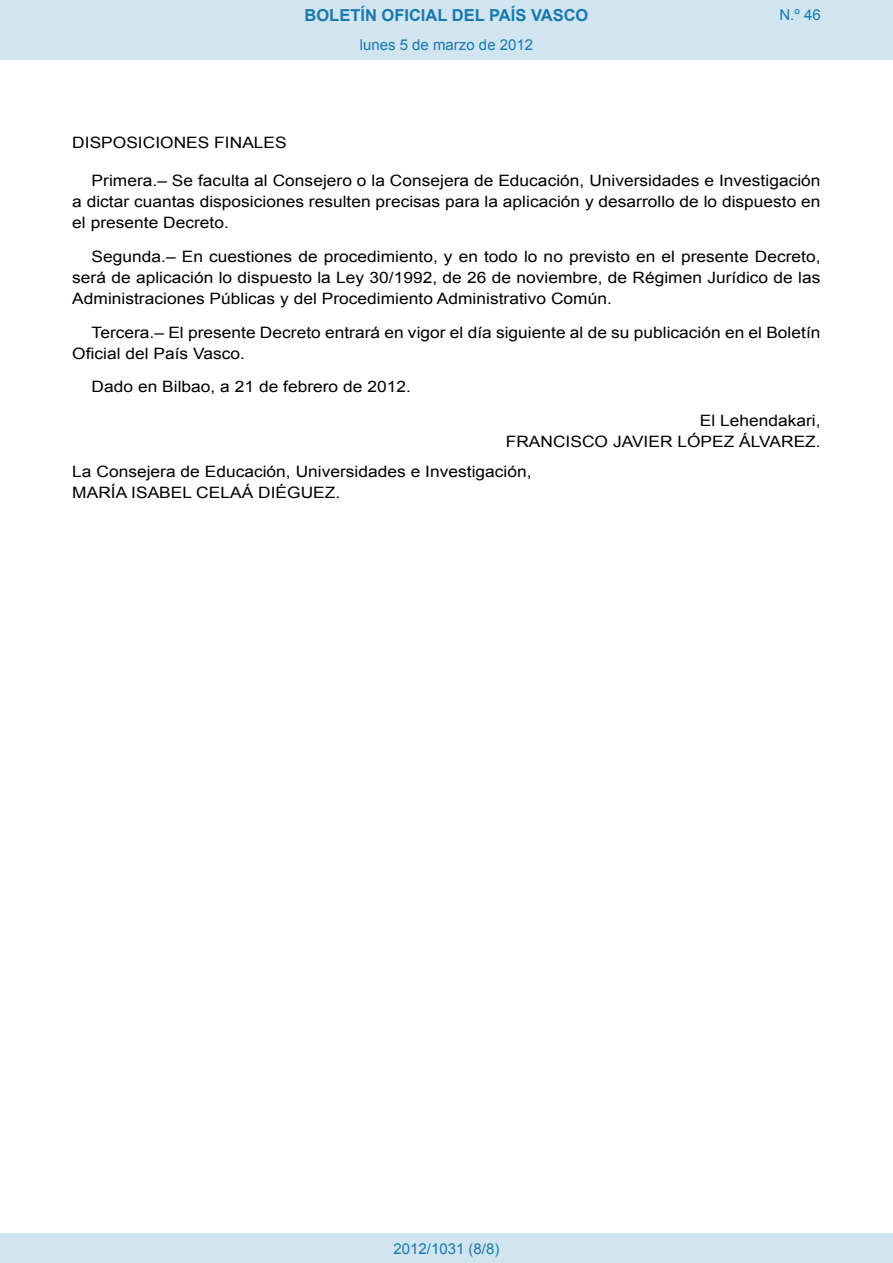
<style>
.page{position:relative;width:893px;height:1263px;background:#fff}
.page>*{position:absolute;margin:0;border:0;box-sizing:border-box;transform-origin:0 0}
.t1{font:700 16.5px "Arial";color:#1879ad}
.BOPVDetalle{font:15.6px/21px "Arial";color:#000;text-align:justify;scale:1.11 1}
.BOPVFirmaPuesto{font:15.6px "Arial";color:#000;scale:1.11 1}
.BOPVFirmaLugFec{font:15.6px "Arial";color:#000;scale:1.11 1}
.BOPVNombreLehen2{font:15.6px "Arial";color:#000;scale:1.11 1}
.BOPVFirmaNombre{font:15.6px "Arial";color:#000;scale:1.11 1}
.BOPVDisposicion{font:15.6px "Arial";color:#000;scale:1.11 1}
.BOPVPuestoLehen2{font:15.6px "Arial";color:#000;scale:1.11 1}
.Paginacion_Centro{font:15px "Arial";color:#1879ad}
</style>
<div class="page">
<div style="left:0;top:0;width:893px;height:60px;background:#d0e5f0"></div>
<div style="left:0;top:1233px;width:893px;height:30px;background:#d0e5f0"></div>
<p class="t1" style="left:305px;top:4px;width:285px">BOLETÍN OFICIAL DEL PAÍS VASCO</p>
<p class="Paginacion_Centro" style="left:360px;top:35px;width:175px">lunes 5 de marzo de 2012</p>
<p class="Paginacion_Centro" style="left:779px;top:5px;width:43px">N.º 46</p>
<p class="BOPVDisposicion" style="left:72px;top:132px;width:195px">DISPOSICIONES FINALES</p>
<p class="BOPVDetalle" style="left:72px;top:170px;width:676px;text-indent:19px">Primera.– Se faculta al Consejero o la Consejera de Educación, Universidades e Investigación a dictar cuantas disposiciones resulten precisas para la aplicación y desarrollo de lo dispuesto en el presente Decreto.</p>
<p class="BOPVDetalle" style="left:72px;top:246px;width:676px;text-indent:19px">Segunda.– En cuestiones de procedimiento, y en todo lo no previsto en el presente Decreto, será de aplicación lo dispuesto la Ley 30/1992, de 26 de noviembre, de Régimen Jurídico de las Administraciones Públicas y del Procedimiento Administrativo Común.</p>
<p class="BOPVDetalle" style="left:72px;top:322px;width:676px;text-indent:19px">Tercera.– El presente Decreto entrará en vigor el día siguiente al de su publicación en el Boletín<br>Oficial del País Vasco.</p>
<p class="BOPVFirmaLugFec" style="left:92px;top:377px;width:289px">Dado en Bilbao, a 21 de febrero de 2012.</p>
<p class="BOPVPuestoLehen2" style="left:700px;top:410px;width:110px">El Lehendakari,</p>
<p class="BOPVNombreLehen2" style="left:506px;top:431px;width:285px">FRANCISCO JAVIER LÓPEZ ÁLVAREZ.</p>
<p class="BOPVFirmaPuesto" style="left:72px;top:461px;width:415px">La Consejera de Educación, Universidades e Investigación,</p>
<p class="BOPVFirmaNombre" style="left:72px;top:482px;width:243px">MARÍA ISABEL CELAÁ DIÉGUEZ.</p>
<p class="Paginacion_Centro" style="left:393px;top:1238px;width:107px">2012/1031 (8/8)</p>
</div>
